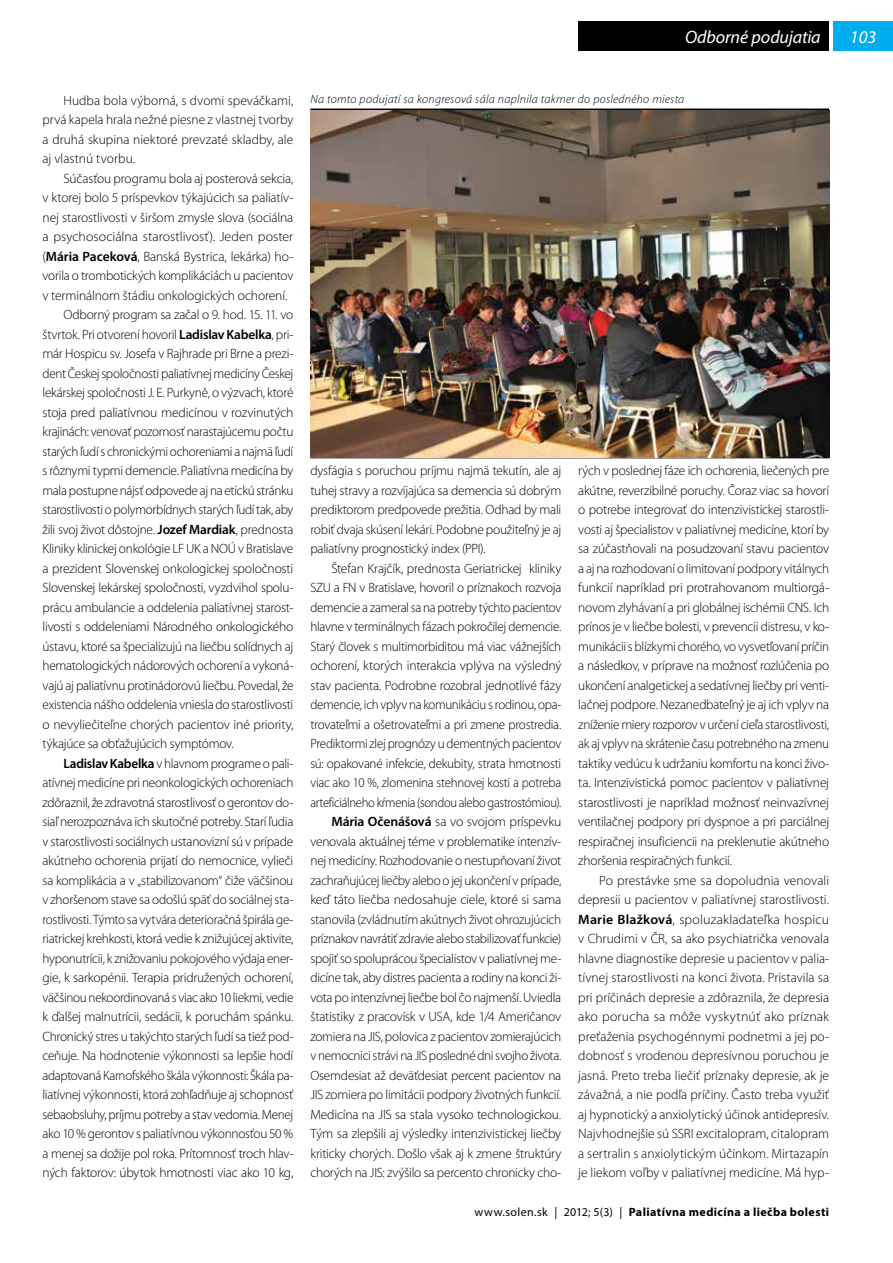
<style>
.page{position:relative;width:893px;height:1263px;background:#fff}
.page>*{position:absolute;margin:0;border:0;box-sizing:border-box;transform-origin:0 0}
.t1{font:italic 18px "Myriad Pro";letter-spacing:-.005em;color:#fff}
.t2{font:300 13.5px/19.5px "Myriad Pro";letter-spacing:-.02em;color:#000;text-align:justify}
.t3{font:300 13.5px "Myriad Pro";color:#000}
.t4{font:italic 300 12px "Myriad Pro";letter-spacing:.025em;color:#000}
.t5{font:700 12px "Myriad Pro";letter-spacing:.035em;color:#000}
.s1{font-weight:600}
.s2{font-weight:400}
</style>
<div class="page">
<div style="left:833px;top:21px;width:60px;height:30px;background:#00aeef"></div>
<div style="left:578px;top:21px;width:251px;height:30px;background:#000"></div>
<hr style="left:310px;top:457px;width:519px;height:1px;background:#000">
<hr style="left:310px;top:109px;width:519px;height:1px;background:#000">
<img style="left:310px;top:110px;width:519px;height:347px">
<h1 class="t1" style="left:685px;top:26px;width:137px">Odborné podujatia</h1>
<p class="t2" style="left:43px;top:90px;width:252px;text-indent:21px">Hudba bola výborná, s dvomi speváčkami, prvá kapela hrala nežné piesne z vlastnej tvorby a druhá skupina niektoré prevzaté skladby, ale aj vlastnú tvorbu.</p>
<p class="t2" style="left:64px;top:168px;width:231px">Súčasťou programu bola aj posterová sekcia,</p>
<p class="t2" style="left:43px;top:188px;width:252px">v ktorej bolo 5 príspevkov týkajúcich sa paliatív-</p>
<p class="t2" style="left:43px;top:207px;width:252px">nej starostlivosti v širšom zmysle slova (sociálna</p>
<p class="t3" style="left:43px;top:228px;width:252px">a psychosociálna starostlivosť). Jeden poster</p>
<p class="t2" style="left:43px;top:246px;width:252px">(<span class="s1">Mária Paceková</span>, Banská Bystrica, lekárka) ho-</p>
<p class="t2" style="left:43px;top:266px;width:252px">vorila o trombotických komplikáciách u pacientov</p>
<p class="t2" style="left:43px;top:285px;width:246px">v terminálnom štádiu onkologických ochorení.</p>
<p class="t2" style="left:64px;top:305px;width:231px">Odborný program sa začal o 9. hod. 15. 11. vo</p>
<p class="t2" style="left:43px;top:324px;width:252px">štvrtok. Pri otvorení hovoril <span class="s1">Ladislav Kabelka</span>, pri-</p>
<p class="t2" style="left:43px;top:344px;width:252px">már Hospicu sv. Josefa v Rajhrade pri Brne a prezi-</p>
<p class="t2" style="left:43px;top:363px;width:252px">dent Českej spoločnosti paliatívnej medicíny Českej</p>
<p class="t2" style="left:43px;top:383px;width:252px">lekárskej spoločnosti J. E. Purkyně, o výzvach, ktoré</p>
<p class="t2" style="left:43px;top:402px;width:252px">stoja pred paliatívnou medicínou v rozvinutých</p>
<p class="t2" style="left:43px;top:422px;width:252px">krajinách: venovať pozornosť narastajúcemu počtu</p>
<p class="t2" style="left:43px;top:441px;width:252px">starých ľudí s chronickými ochoreniami a najmä ľudí</p>
<p class="t2" style="left:43px;top:461px;width:252px">s rôznymi typmi demencie. Paliatívna medicína by</p>
<p class="t2" style="left:43px;top:480px;width:252px">mala postupne nájsť odpovede aj na etickú stránku</p>
<p class="t2" style="left:43px;top:500px;width:252px">starostlivosti o polymorbídnych starých ľudí tak, aby</p>
<p class="t2" style="left:43px;top:519px;width:252px">žili svoj život dôstojne. <span class="s1">Jozef Mardiak</span>, prednosta</p>
<p class="t2" style="left:43px;top:539px;width:252px">Kliniky klinickej onkológie LF UK a NOÚ v Bratislave</p>
<p class="t2" style="left:43px;top:558px;width:252px">a prezident Slovenskej onkologickej spoločnosti</p>
<p class="t2" style="left:43px;top:578px;width:252px">Slovenskej lekárskej spoločnosti, vyzdvihol spolu-</p>
<p class="t2" style="left:43px;top:597px;width:252px">prácu ambulancie a oddelenia paliatívnej starost-</p>
<p class="t2" style="left:43px;top:617px;width:252px">livosti s oddeleniami Národného onkologického</p>
<p class="t2" style="left:43px;top:636px;width:252px">ústavu, ktoré sa špecializujú na liečbu solídnych aj</p>
<p class="t2" style="left:43px;top:656px;width:252px">hematologických nádorových ochorení a vykoná-</p>
<p class="t2" style="left:43px;top:675px;width:252px">vajú aj paliatívnu protinádorovú liečbu. Povedal, že</p>
<p class="t2" style="left:43px;top:695px;width:252px">existencia nášho oddelenia vniesla do starostlivosti</p>
<p class="t2" style="left:43px;top:714px;width:252px">o nevyliečiteľne chorých pacientov iné priority,</p>
<p class="t2" style="left:43px;top:734px;width:193px">týkajúce sa obťažujúcich symptómov.</p>
<p class="t2" style="left:64px;top:753px;width:231px"><span class="s1">Ladislav Kabelka</span> v hlavnom programe o pali-</p>
<p class="t2" style="left:43px;top:773px;width:252px">atívnej medicíne pri neonkologických ochoreniach</p>
<p class="t2" style="left:43px;top:792px;width:252px">zdôraznil, že zdravotná starostlivosť o gerontov do-</p>
<p class="t2" style="left:43px;top:812px;width:252px">siaľ nerozpoznáva ich skutočné potreby. Starí ľudia</p>
<p class="t2" style="left:43px;top:831px;width:252px">v starostlivosti sociálnych ustanovizní sú v prípade</p>
<p class="t2" style="left:43px;top:851px;width:252px">akútneho ochorenia prijatí do nemocnice, vylieči</p>
<p class="t2" style="left:43px;top:870px;width:252px">sa komplikácia a v „stabilizovanom“ čiže väčšinou</p>
<p class="t2" style="left:43px;top:890px;width:252px">v zhoršenom stave sa odošlú späť do sociálnej sta-</p>
<p class="t2" style="left:43px;top:909px;width:252px">rostlivosti. Týmto sa vytvára deterioračná špirála ge-</p>
<p class="t2" style="left:43px;top:929px;width:252px">riatrickej krehkosti, ktorá vedie k znižujúcej aktivite,</p>
<p class="t2" style="left:43px;top:948px;width:252px">hyponutrícii, k znižovaniu pokojového výdaja ener-</p>
<p class="t2" style="left:43px;top:968px;width:252px">gie, k sarkopénii. Terapia pridružených ochorení,</p>
<p class="t2" style="left:43px;top:987px;width:252px">väčšinou nekoordinovaná s viac ako 10 liekmi, vedie</p>
<p class="t2" style="left:43px;top:1007px;width:252px">k ďalšej malnutrícii, sedácii, k poruchám spánku.</p>
<p class="t2" style="left:43px;top:1026px;width:252px">Chronický stres u takýchto starých ľudí sa tiež pod-</p>
<p class="t2" style="left:43px;top:1046px;width:252px">ceňuje. Na hodnotenie výkonnosti sa lepšie hodí</p>
<p class="t2" style="left:43px;top:1065px;width:252px">adaptovaná Karnofského škála výkonnosti: Škála pa-</p>
<p class="t2" style="left:43px;top:1085px;width:252px">liatívnej výkonnosti, ktorá zohľadňuje aj schopnosť</p>
<p class="t2" style="left:43px;top:1104px;width:252px">sebaobsluhy, príjmu potreby a stav vedomia. Menej</p>
<p class="t2" style="left:43px;top:1124px;width:252px">ako 10 % gerontov s paliatívnou výkonnosťou 50 %</p>
<p class="t2" style="left:43px;top:1143px;width:252px">a menej sa dožije pol roka. Prítomnosť troch hlav-</p>
<p class="t2" style="left:43px;top:1163px;width:252px">ných faktorov: úbytok hmotnosti viac ako 10 kg,</p>
<p class="t4" style="left:310px;top:91px;width:375px">Na tomto podujatí sa kongresová sála naplnila takmer do posledného miesta</p>
<p class="t2" style="left:310px;top:461px;width:252px">dysfágia s poruchou príjmu najmä tekutín, ale aj tuhej stravy a rozvíjajúca sa demencia sú dobrým prediktorom predpovede prežitia. Odhad by mali robiť dvaja skúsení lekári. Podobne použiteľný je aj paliatívny prognostický index (PPI).</p>
<p class="t2" style="left:310px;top:558px;width:252px;text-align:right">Štefan Krajčík, prednosta Geriatrickej kliniky SZU a FN v Bratislave, hovoril o príznakoch rozvoja demencie a zameral sa na potreby týchto pacientov hlavne v terminálnych fázach pokročilej demencie.<br>Starý človek s multimorbiditou má viac vážnejších ochorení, ktorých interakcia vplýva na výsledný stav pacienta. Podrobne rozobral jednotlivé fázy demencie, ich vplyv na komunikáciu s rodinou, opa&shy;trovateľmi a ošetrovateľmi a pri zmene prostredia.<br>Prediktormi zlej prognózy u dementných pacientov sú: opakované infekcie, dekubity, strata hmotnosti viac ako 10 %, zlomenina stehnovej kosti a potreba arteficiálneho kŕmenia (sondou alebo gastrostómiou).<br><span class="s1">Mária Očenášová</span> sa vo svojom príspevku venovala aktuálnej téme v problematike intenzív&shy;nej medicíny. Rozhodovanie o nestupňovaní život zachraňujúcej liečby alebo o jej ukončení v prípade, keď táto liečba nedosahuje ciele, ktoré si sama stanovila (zvládnutím akútnych život ohrozujúcich príznakov navrátiť zdravie alebo stabilizovať funkcie) spojiť so spoluprácou špecialistov v paliatívnej me&shy;dicíne tak, aby distres pacienta a rodiny na konci ži&shy;vota po intenzívnej liečbe bol čo najmenší. Uviedla štatistiky z pracovísk v USA, kde 1/4 Američanov zomiera na JIS, polovica z pacientov zomierajúcich v nemocnici strávi na JIS posledné dni svojho života.<br>Osemdesiat až deväťdesiat percent pacientov na JIS zomiera po limitácii podpory životných funkcií.<br>Medicína na JIS sa stala vysoko technologickou.<br>Tým sa zlepšili aj výsledky intenzivistickej liečby kriticky chorých. Došlo však aj k zmene štruktúry chorých na JIS: zvýšilo sa percento chronicky cho-</p>
<p class="t2" style="left:578px;top:461px;width:252px">rých v poslednej fáze ich ochorenia, liečených pre akútne, reverzibilné poruchy. Čoraz viac sa hovorí o potrebe integrovať do intenzivistickej starostli&shy;vosti aj špecialistov v paliatívnej medicíne, ktorí by sa zúčastňovali na posudzovaní stavu pacientov a aj na rozhodovaní o limitovaní podpory vitálnych funkcií napríklad pri protrahovanom multiorgá&shy;novom zlyhávaní a pri globálnej ischémii CNS. Ich prínos je v liečbe bolesti, v prevencii distresu, v ko&shy;munikácii s blízkymi chorého, vo vysvetľovaní príčin a následkov, v príprave na možnosť rozlúčenia po ukončení analgetickej a sedatívnej liečby pri venti&shy;lačnej podpore. Nezanedbateľný je aj ich vplyv na zníženie miery rozporov v určení cieľa starostlivosti, ak aj vplyv na skrátenie času potrebného na zmenu taktiky vedúcu k udržaniu komfortu na konci živo&shy;ta. Intenzivistická pomoc pacientov v paliatívnej starostlivosti je napríklad možnosť neinvazívnej ventilačnej podpory pri dyspnoe a pri parciálnej respiračnej insuficiencii na preklenutie akútneho zhoršenia respiračných funkcií.</p>
<p class="t2" style="left:578px;top:870px;width:252px;text-indent:21px">Po prestávke sme sa dopoludnia venovali depresii u pacientov v paliatívnej starostlivosti.<br><span class="s1">Marie Blažková</span>, spoluzakladateľka hospicu v Chrudimi v ČR, sa ako psychiatrička venovala hlavne diagnostike depresie u pacientov v palia&shy;tívnej starostlivosti na konci života. Pristavila sa pri príčinách depresie a zdôraznila, že depresia ako porucha sa môže vyskytnúť ako príznak preťaženia psychogénnymi podnetmi a jej po&shy;dobnosť s vrodenou depresívnou poruchou je jasná. Preto treba liečiť príznaky depresie, ak je závažná, a nie podľa príčiny. Často treba využiť aj hypnotický a anxiolytický účinok antidepresív.<br>Najvhodnejšie sú SSRI excitalopram, citalopram a sertralin s anxiolytickým účinkom. Mirtazapín je liekom voľby v paliatívnej medicíne. Má hyp-</p>
<p class="t5" style="left:475px;top:1204px;width:356px"><span class="s2">www.solen.sk | 2012; 5(3) |</span> Paliatívna medicína a liečba bolesti</p>
<h1 class="t1" style="left:850px;top:26px;width:28px">103</h1>
</div>
